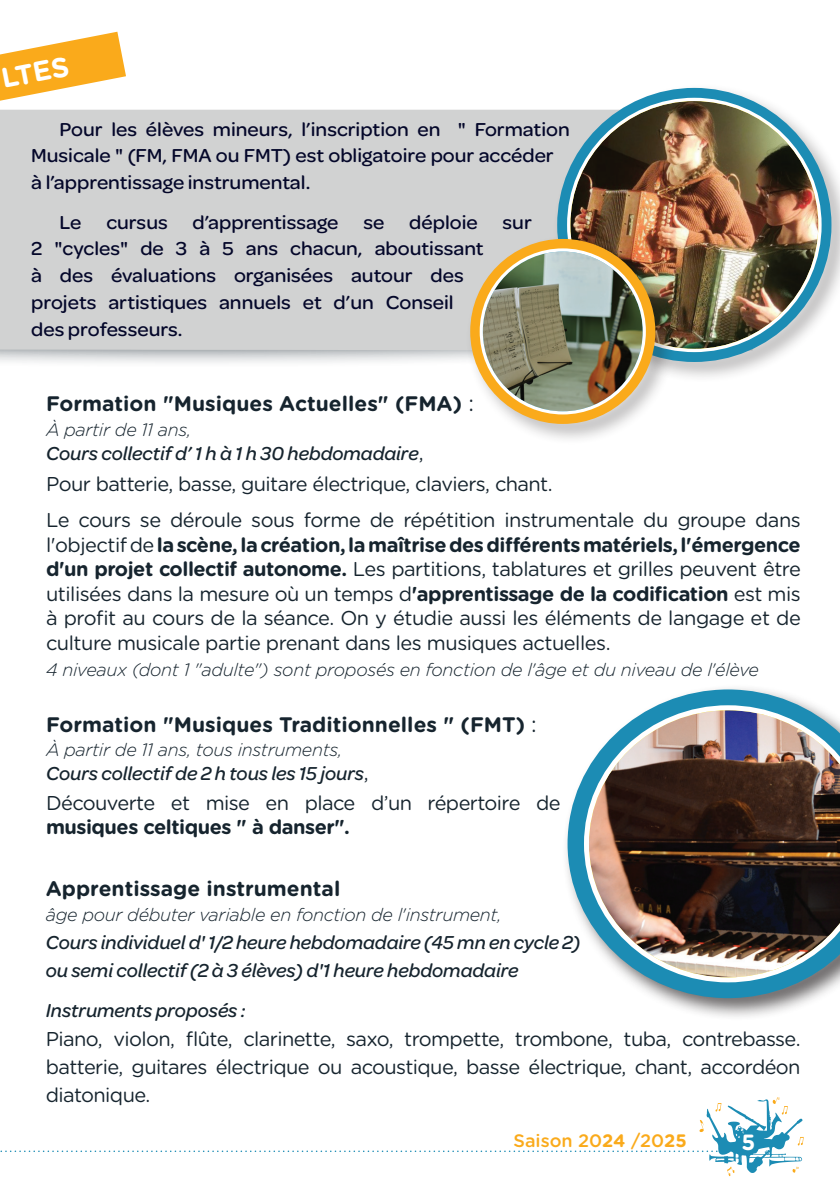
<style>
.page{position:relative;width:840px;height:1191px;background:#fff}
.page>*{position:absolute;margin:0;border:0;box-sizing:border-box;transform-origin:0 0}
.t1{font:700 28px "Gotham Rounded";color:#fff}
.t2{font:700 22px "Gotham Rounded";color:#fff}
.t3{font:700 21px "Gotham Rounded";color:#16242e}
.t4{font:20px/24.4px "Gotham Rounded";letter-spacing:-.03em;color:#16242e;text-align:justify}
.t5{font:500 20px/26.8px "Omnes Girl Scouts";color:#04072a;scale:1.04 1}
.t6{font:italic 500 20px/27.8px "Omnes Girl Scouts";color:#16242e}
.t7{font:700 20px "Gotham Rounded";letter-spacing:-.025em;color:#16242e}
.t8{font:italic 300 18px "Gotham Rounded";letter-spacing:-.02em;color:#16242e}
.t9{font:500 18px "Gotham Rounded";color:#faaa1b}
.s1{font-weight:400;font-size:22px}
.s2{font-family:"Gotham Rounded";font-weight:400;font-style:normal}
.s3{font-weight:700}
</style>
<div class="page">
<svg style="left:0;top:1097px;width:803px;height:79px"></svg>
<div style="left:0;top:296px;width:693px;height:72px;background:#16242e;opacity:.75"></div>
<div style="left:0;top:110px;width:551px;height:240px;background:#d1d2d2"></div>
<svg style="left:0;top:32px;width:126px;height:69px"></svg>
<div style="left:562px;top:684px;width:277px;height:337px;background:#231f20;opacity:.69"></div>
<svg style="left:567px;top:689px;width:272px;height:309px"></svg>
<img style="left:583px;top:705px;width:256px;height:277px">
<div style="left:551px;top:83px;width:288px;height:301px;background:#231f20;opacity:.33"></div>
<div style="left:557px;top:88px;width:274px;height:274px;border:13px solid #1c8cb4;border-radius:50%"></div>
<img style="left:570px;top:101px;width:247px;height:248px;border-radius:124px">
<div style="left:464px;top:233px;width:212px;height:212px;background:#231f20;opacity:.33"></div>
<div style="left:470px;top:239px;width:185px;height:185px;border:13px solid #faaa1b;border-radius:50%"></div>
<img style="left:482px;top:251px;width:160px;height:160px;border-radius:80px">
<div style="left:479px;top:248px;width:166px;height:166px;border:3px solid #fff;border-radius:50%"></div>
<h1 class="t1" style="left:-2px;top:58px;width:70px;rotate:-11deg">LTES</h1>
<p class="t5" style="left:31px;top:114px;width:519px;text-indent:28px">Pour les élèves mineurs, l’inscription en " Formation<br>Musicale " (FM, FMA ou FMT) est obligatoire pour accéder<br>à l’apprentissage instrumental.</p>
<p class="t5" style="left:31px;top:207px;width:482px;text-indent:28px">Le cursus d’apprentissage se déploie sur 2 "cycles" de 3 à 5 ans chacun, aboutissant<br>à des évaluations organisées autour des projets artistiques annuels et d’un Conseil<br>des professeurs.</p>
<p class="t3" style="left:46px;top:388px;width:429px">Formation "Musiques Actuelles" (FMA) <span class="s1">:</span></p>
<p class="t8" style="left:46px;top:417px;width:147px">À partir de 11 ans,</p>
<p class="t6" style="left:46px;top:439px;width:379px">Cours collectif d’ 1 h à 1 h 30 hebdomadaire<span class="s2">,</span></p>
<p class="t4" style="left:46px;top:465px;width:755px;line-height:35.8px">Pour batterie, basse, guitare électrique, claviers, chant.<br>Le cours se déroule sous forme de répétition instrumentale du groupe dans</p>
<p class="t4" style="left:46px;top:531px;width:756px">l'objectif de <span class="s3">la scène, la création, la maîtrise des différents matériels, l'émergence d'un projet collectif autonome.</span> Les partitions, tablatures et grilles peuvent être utilisées dans la mesure où un temps d<span class="s3">'apprentissage de la codification</span> est mis à profit au cours de la séance. On y étudie aussi les éléments de langage et de culture musicale partie prenant dans les musiques actuelles.</p>
<p class="t8" style="left:46px;top:657px;width:714px">4 niveaux (dont 1 "adulte") sont proposés en fonction de l'âge et du niveau de l'élève</p>
<p class="t3" style="left:46px;top:708px;width:492px">Formation "Musiques Traditionnelles " (FMT) <span class="s1">:</span></p>
<p class="t8" style="left:46px;top:737px;width:297px">À partir de 11 ans, tous instruments,</p>
<p class="t6" style="left:46px;top:758px;width:324px">Cours collectif de 2 h tous les 15 jours<span class="s2">,</span></p>
<p class="t4" style="left:46px;top:789px;width:515px">Découverte et mise en place d’un répertoire de</p>
<p class="t7" style="left:46px;top:812px;width:305px">musiques celtiques " à danser".</p>
<p class="t3" style="left:46px;top:873px;width:296px">Apprentissage instrumental</p>
<p class="t8" style="left:46px;top:903px;width:457px">âge pour débuter variable en fonction de l'instrument,</p>
<p class="t6" style="left:46px;top:927px;width:536px">Cours individuel d' 1/2 heure hebdomadaire (45 mn en cycle 2) ou semi collectif (2 à 3 élèves) d'1 heure hebdomadaire</p>
<p class="t6" style="left:46px;top:995px;width:201px">Instruments proposés :</p>
<p class="t4" style="left:46px;top:1024px;width:755px;line-height:27.8px">Piano, violon, flûte, clarinette, saxo, trompette, trombone, tuba, contrebasse. batterie, guitares électrique ou acoustique, basse électrique, chant, accordéon diatonique.</p>
<p class="t9" style="left:513px;top:1128px;width:175px">Saison 20<span class="s3">24</span> /20<span class="s3">25</span></p>
<p class="t2" style="left:741px;top:1126px;width:15px">5</p>
</div>
